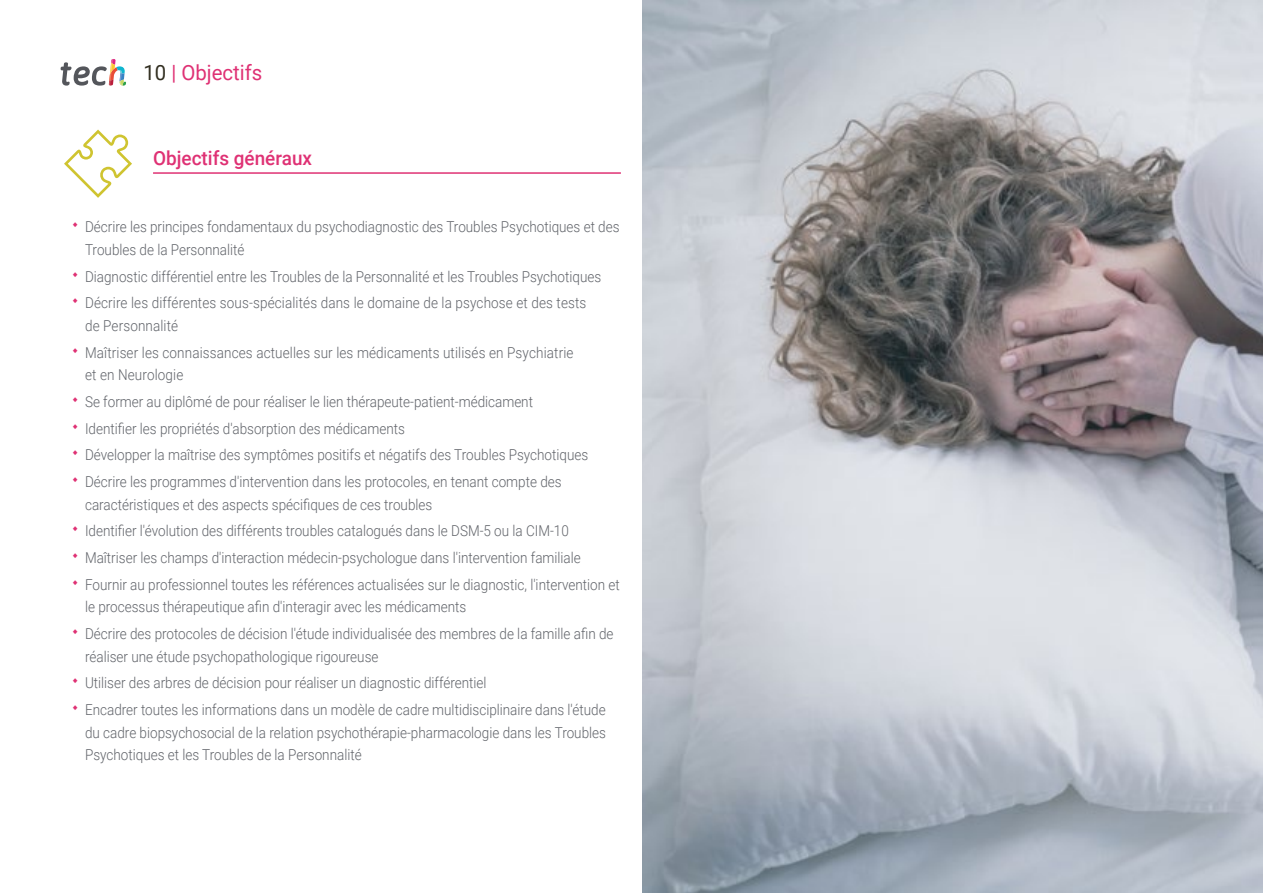
<style>
.page{position:relative;width:1263px;height:893px;background:#fff}
.page>*{position:absolute;margin:0;border:0;box-sizing:border-box;transform-origin:0 0}
.t1{font:21px "Roboto";color:#df3174}
.t2{font:500 19.5px "Roboto";color:#df3174}
.t3{font:300 15px/26.7px "Roboto";color:#61646a;scale:.9 1}
.s1{color:#312e20}
</style>
<div class="page">
<hr style="left:153px;top:173px;width:468px;height:1px;background:#df3174">
<svg style="left:64px;top:130px;width:68px;height:68px"></svg>
<img style="left:642px;top:0;width:621px;height:893px">
<svg style="left:61px;top:59px;width:65px;height:27px"></svg>
<h1 class="t1" style="left:144px;top:57px;width:120px"><span class="s1">10</span> | Objectifs</h1>
<h2 class="t2" style="left:153px;top:144px;width:160px">Objectifs généraux</h2>
<p class="t3" style="left:85px;top:215px;width:595px;line-height:22.5px">Décrire les principes fondamentaux du psychodiagnostic des Troubles Psychotiques et des<br>Troubles de la Personnalité</p>
<p class="t3" style="left:85px;top:262px;width:575px">Diagnostic différentiel entre les Troubles de la Personnalité et les Troubles Psychotiques<br>Décrire les différentes sous-spécialités dans le domaine de la psychose et des tests</p>
<p class="t3" style="left:85px;top:312px;width:544px">de Personnalité<br>Maîtriser les connaissances actuelles sur les médicaments utilisés en Psychiatrie</p>
<p class="t3" style="left:85px;top:361px;width:561px">et en Neurologie<br>Se former au diplômé de pour réaliser le lien thérapeute-patient-médicament Identifier les propriétés d'absorption des médicaments<br>Développer la maîtrise des symptômes positifs et négatifs des Troubles Psychotiques Décrire les programmes d'intervention dans les protocoles, en tenant compte des</p>
<p class="t3" style="left:85px;top:490px;width:596px">caractéristiques et des aspects spécifiques de ces troubles<br>Identifier l'évolution des différents troubles catalogués dans le DSM-5 ou la CIM-10<br>Maîtriser les champs d'interaction médecin-psychologue dans l'intervention familiale Fournir au professionnel toutes les références actualisées sur le diagnostic, l'intervention et</p>
<p class="t3" style="left:85px;top:593px;width:589px">le processus thérapeutique afin d'interagir avec les médicaments<br>Décrire des protocoles de décision l'étude individualisée des membres de la famille afin de</p>
<p class="t3" style="left:85px;top:642px;width:580px">réaliser une étude psychopathologique rigoureuse<br>Utiliser des arbres de décision pour réaliser un diagnostic différentiel<br>Encadrer toutes les informations dans un modèle de cadre multidisciplinaire dans l'étude</p>
<p class="t3" style="left:85px;top:720px;width:580px;line-height:22.5px">du cadre biopsychosocial de la relation psychothérapie-pharmacologie dans les Troubles<br>Psychotiques et les Troubles de la Personnalité</p>
</div>
